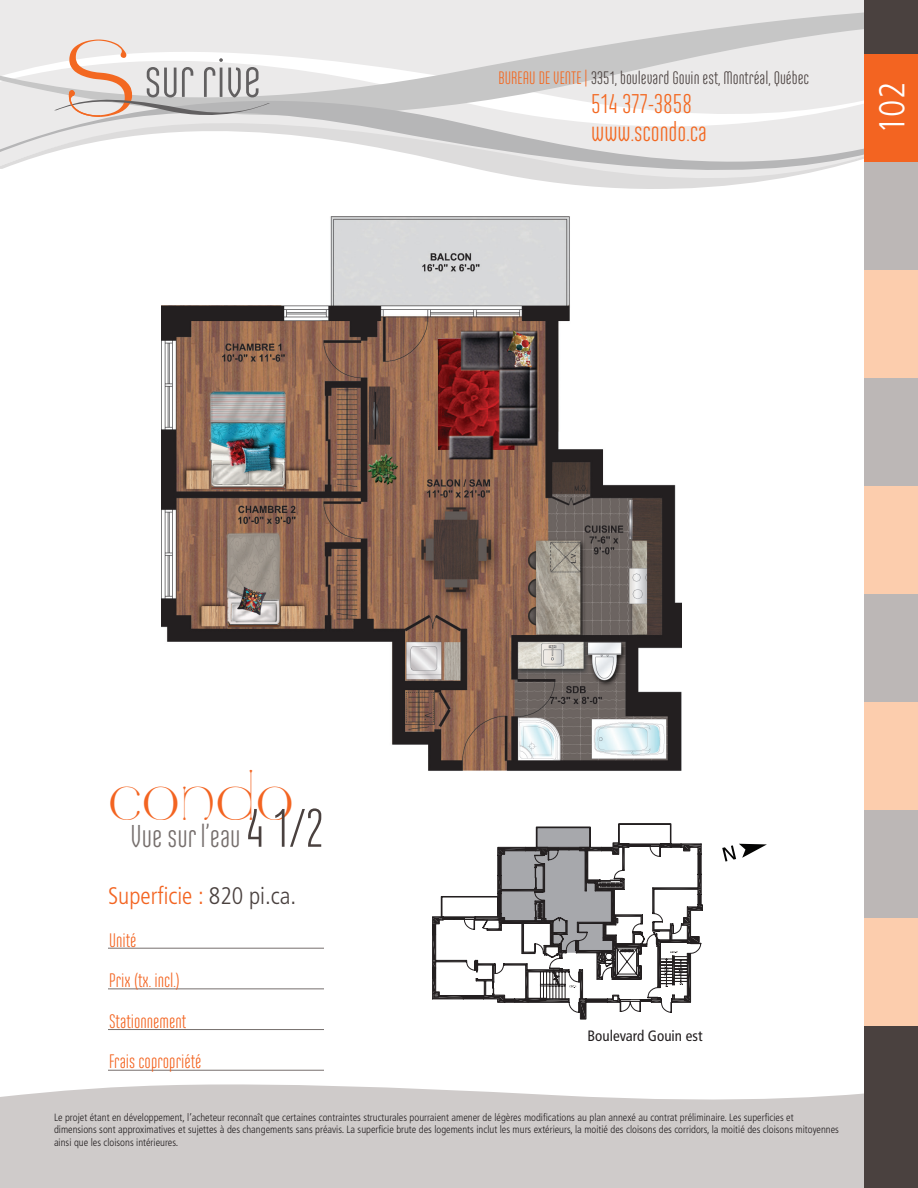
<style>
.page{position:relative;width:918px;height:1188px;background:#fff}
.page>*{position:absolute;margin:0;border:0;box-sizing:border-box;transform-origin:0 0}
.t1{font:55.35px "Ando";letter-spacing:-.005em;color:#626061}
.t2{font:46.5px "aquapura";color:#f36421}
.t3{font:300 condensed 36px "Frutiger";color:#fff}
.t4{font:31.5px "Ando";color:#766f6d}
.t5{font:27px/28.5px "Ando";color:#f36821}
.t6{font:300 condensed 24px "Frutiger";color:#f36421}
.t7{font:19.5px/40.5px "Ando";color:#f36421}
.t8{font:18px "Ando";color:#4a413f}
.t9{font:condensed 15px "Frutiger";color:#231f20}
.t10{font:300 condensed 10.5px/12.6px "Frutiger";color:#231f20}
.s1{color:#f36821}
.s2{font-size:54px;color:#4a413f}
.s3{color:#4a413f}
</style>
<div class="page">
<svg style="left:0;top:0;width:864px;height:68px;background:#e6e5e5"></svg>
<svg style="left:0;top:68px;width:864px;height:121px"></svg>
<svg style="left:0;top:1084px;width:864px;height:104px;background:#d2cecd"></svg>
<svg style="left:54px;top:40px;width:216px;height:82px;background:#e3dad7"></svg>
<svg style="left:722px;top:844px;width:45px;height:18px"></svg>
<hr style="left:108px;top:948px;width:216px;height:1px;background:#766f6d">
<hr style="left:108px;top:988px;width:216px;height:1px;background:#766f6d">
<hr style="left:108px;top:1029px;width:216px;height:1px;background:#766f6d">
<hr style="left:108px;top:1070px;width:216px;height:1px;background:#766f6d">
<div style="left:864px;top:0;width:54px;height:62px;background:#4a413f"></div>
<div style="left:864px;top:54px;width:54px;height:108px;background:#f36421"></div>
<div style="left:864px;top:486px;width:54px;height:108px;background:#fccdad"></div>
<div style="left:864px;top:270px;width:54px;height:108px;background:#fccdad"></div>
<div style="left:864px;top:702px;width:54px;height:108px;background:#fccdad"></div>
<div style="left:864px;top:918px;width:54px;height:108px;background:#fccdad"></div>
<div style="left:864px;top:162px;width:54px;height:108px;background:#bcb7b6"></div>
<div style="left:864px;top:594px;width:54px;height:108px;background:#bcb7b6"></div>
<div style="left:864px;top:378px;width:54px;height:108px;background:#bcb7b6"></div>
<div style="left:864px;top:810px;width:54px;height:108px;background:#bcb7b6"></div>
<img style="left:162px;top:216px;width:520px;height:555px">
<div style="left:864px;top:1026px;width:54px;height:162px;background:#4a413f"></div>
<svg style="left:432px;top:827px;width:270px;height:192px"></svg>
<div style="left:690px;top:937px;width:9px;height:6px;border:1px solid #231f20"></div>
<h1 class="t1" style="left:144px;top:49px;width:118px">sur rive</h1>
<h3 class="t8" style="left:499px;top:69px;width:312px"><span class="s1">BUREAU DE VENTE |</span> 3351, boulevard Gouin est, Montréal, Québec</h3>
<h3 class="t5" style="left:591px;top:90px;width:117px">514 377-3858 www.scondo.ca</h3>
<h3 class="t3" style="left:872px;top:134px;width:53px;rotate:-90deg">102</h3>
<h2 class="t2" style="left:108px;top:769px;width:187px">Condo</h2>
<h3 class="t4" style="left:131px;top:819px;width:195px">Vue sur l’eau <span class="s2">4 1/2</span></h3>
<h3 class="t6" style="left:108px;top:882px;width:190px">Superficie : <span class="s3">820 pi.ca.</span></h3>
<h3 class="t7" style="left:109px;top:920px;width:94px">Unité<br>Prix (tx. incl.)<br>Stationnement<br>Frais copropriété</h3>
<h3 class="t9" style="left:587px;top:1027px;width:117px">Boulevard Gouin est</h3>
<p class="t10" style="left:54px;top:1111px;width:787px">Le projet étant en développement, l’acheteur reconnaît que certaines contraintes structurales pourraient amener de légères modifications au plan annexé au contrat préliminaire. Les superficies et dimensions sont approximatives et sujettes à des changements sans préavis. La superficie brute des logements inclut les murs extérieurs, la moitié des cloisons des corridors, la moitié des cloisons mitoyennes ainsi que les cloisons intérieures.</p>
</div>
